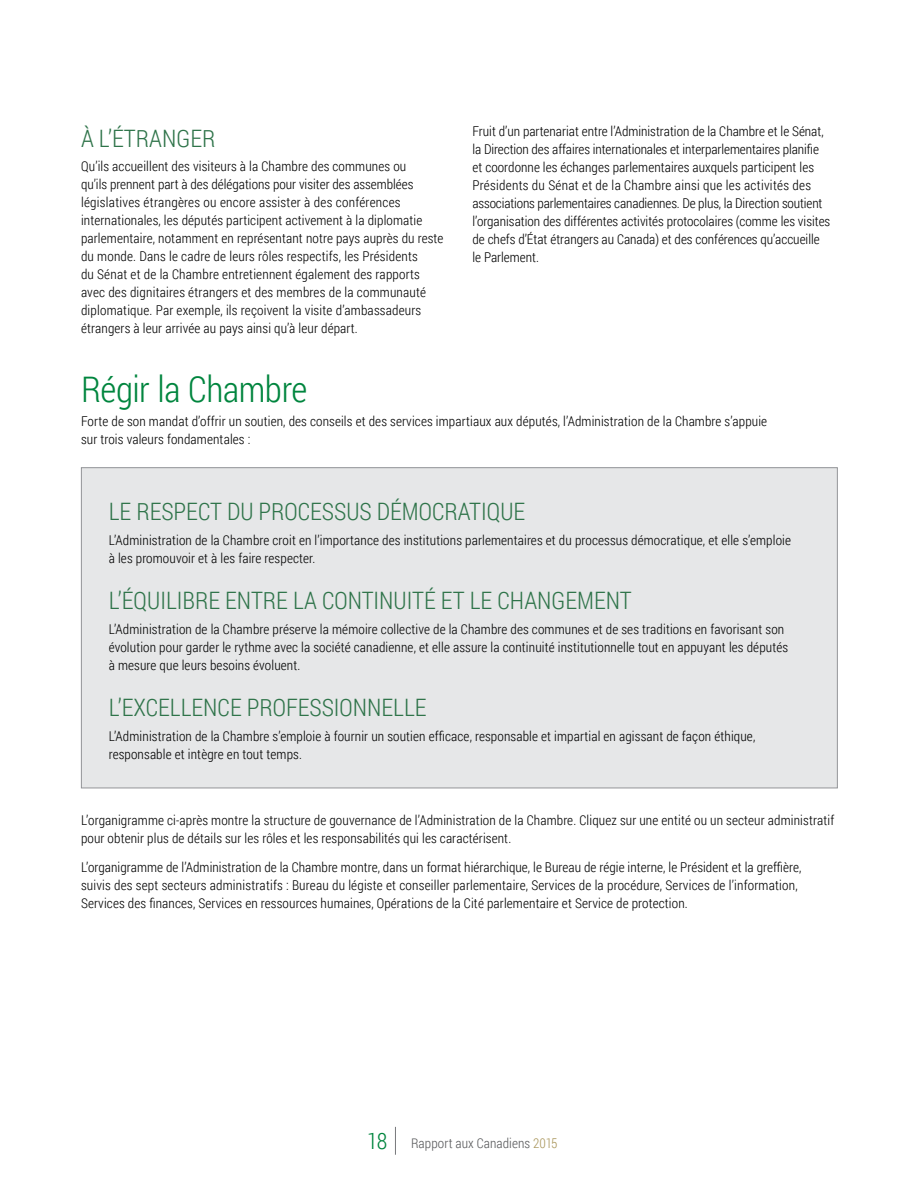
<style>
.page{position:relative;width:918px;height:1188px;background:#fff}
.page>*{position:absolute;margin:0;border:0;box-sizing:border-box;transform-origin:0 0}
.t1{font:300 36px "Roboto Condensed";letter-spacing:-.015em;color:#00853e}
.t2{font:300 24px "Roboto Condensed";color:#2f744a}
.t3{font:300 13.5px/18px "Roboto Condensed";letter-spacing:.01em;color:#000}
.t4{font:300 13.5px "Roboto Condensed";letter-spacing:.005em;color:#58595b}
.s1{font-size:22.5px;color:#00853e}
.s2{color:#aa975d}
</style>
<div class="page">
<svg style="left:395px;top:1127px;width:1px;height:28px"></svg>
<div style="left:81px;top:468px;width:756px;height:320px;background:#e6e7e8"></div>
<h2 class="t2" style="left:81px;top:121px;width:136px">À L’ÉTRANGER</h2>
<p class="t3" style="left:81px;top:157px;width:364px">Qu’ils accueillent des visiteurs à la Chambre des communes ou<br>qu’ils prennent part à des délégations pour visiter des assemblées législatives étrangères ou encore assister à des conférences internationales, les députés participent activement à la diplomatie parlementaire, notamment en représentant notre pays auprès du reste du monde. Dans le cadre de leurs rôles respectifs, les Présidents<br>du Sénat et de la Chambre entretiennent également des rapports avec des dignitaires étrangers et des membres de la communauté diplomatique. Par exemple, ils reçoivent la visite d’ambassadeurs étrangers à leur arrivée au pays ainsi qu’à leur départ.</p>
<p class="t3" style="left:472px;top:121px;width:359px">Fruit d’un partenariat entre l’Administration de la Chambre et le Sénat, la Direction des affaires internationales et interparlementaires planifie et coordonne les échanges parlementaires auxquels participent les Présidents du Sénat et de la Chambre ainsi que les activités des associations parlementaires canadiennes. De plus, la Direction soutient l’organisation des différentes activités protocolaires (comme les visites de chefs d’État étrangers au Canada) et des conférences qu’accueille le Parlement.</p>
<h1 class="t1" style="left:81px;top:364px;width:228px">Régir la Chambre</h1>
<p class="t3" style="left:81px;top:411px;width:688px">Forte de son mandat d’offrir un soutien, des conseils et des services impartiaux aux députés, l’Administration de la Chambre s’appuie sur trois valeurs fondamentales :</p>
<h2 class="t2" style="left:109px;top:495px;width:418px">LE RESPECT DU PROCESSUS DÉMOCRATIQUE</h2>
<p class="t3" style="left:109px;top:531px;width:684px">L’Administration de la Chambre croit en l’importance des institutions parlementaires et du processus démocratique, et elle s’emploie à les promouvoir et à les faire respecter.</p>
<h2 class="t2" style="left:109px;top:584px;width:525px">L’ÉQUILIBRE ENTRE LA CONTINUITÉ ET LE CHANGEMENT</h2>
<p class="t3" style="left:109px;top:620px;width:681px">L’Administration de la Chambre préserve la mémoire collective de la Chambre des communes et de ses traditions en favorisant son évolution pour garder le rythme avec la société canadienne, et elle assure la continuité institutionnelle tout en appuyant les députés à mesure que leurs besoins évoluent.</p>
<h2 class="t2" style="left:109px;top:691px;width:319px">L’EXCELLENCE PROFESSIONNELLE</h2>
<p class="t3" style="left:109px;top:727px;width:648px">L’Administration de la Chambre s’emploie à fournir un soutien efficace, responsable et impartial en agissant de façon éthique, responsable et intègre en tout temps.</p>
<p class="t3" style="left:81px;top:811px;width:755px">L’organigramme ci-après montre la structure de gouvernance de l’Administration de la Chambre. Cliquez sur une entité ou un secteur administratif pour obtenir plus de détails sur les rôles et les responsabilités qui les caractérisent.</p>
<p class="t3" style="left:81px;top:858px;width:722px">L’organigramme de l’Administration de la Chambre montre, dans un format hiérarchique, le Bureau de régie interne, le Président et la greffière, suivis des sept secteurs administratifs : Bureau du légiste et conseiller parlementaire, Services de la procédure, Services de l’information,<br>Services des finances, Services en ressources humaines, Opérations de la Cité parlementaire et Service de protection.</p>
<p class="t4" style="left:367px;top:1133px;width:192px"><span class="s1">18</span> Rapport aux Canadiens <span class="s2">2015</span></p>
</div>
